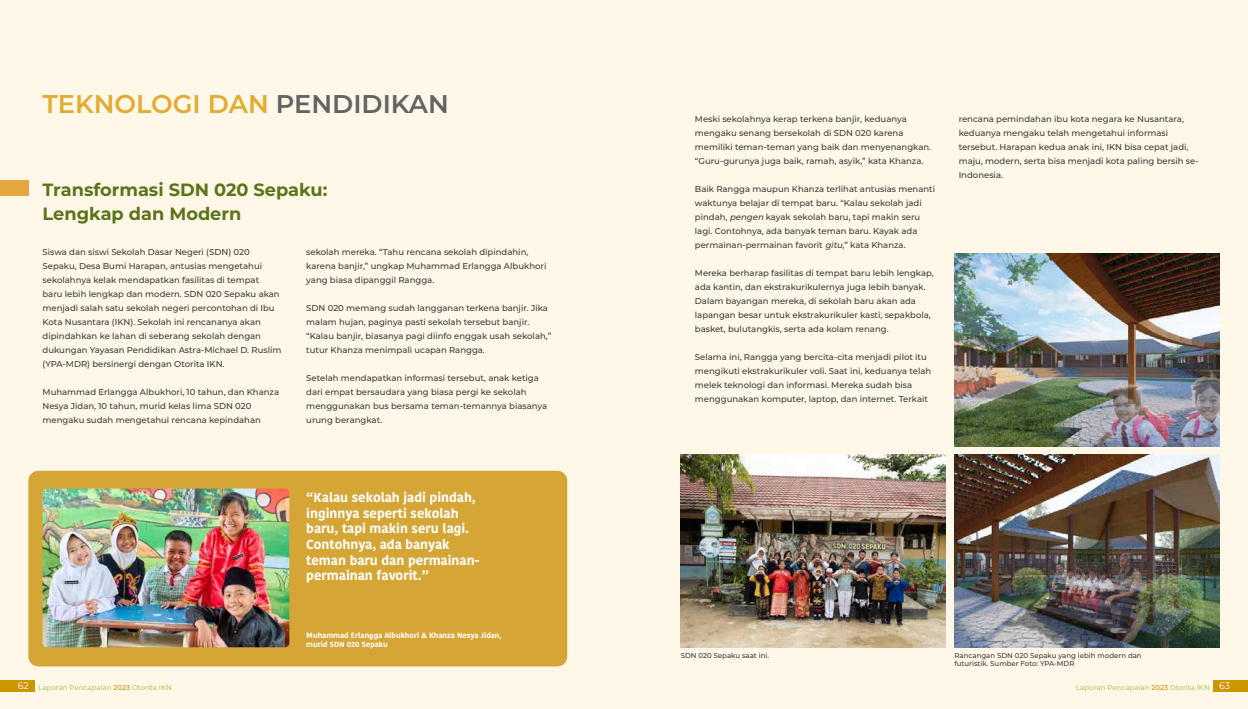
<style>
.page{position:relative;width:1248px;height:709px;background:#fff}
.page>*{position:absolute;margin:0;border:0;box-sizing:border-box;transform-origin:0 0}
.t1{font:600 25.6px "Montserrat";color:#e2ac32}
.t2{font:700 17.7px/23.8px "Montserrat";color:#5b7319}
.t3{font:700 13px/15.6px "Kohinoor Devanagari";color:#fff}
.t4{font:500 8.5px/14px "Montserrat";color:#3c3c3b}
.t5{font:700 7.5px/9px "Kohinoor Devanagari";color:#fff}
.t6{font:500 7px/8.4px "Montserrat";color:#3c3c3b}
.t7{font:500 7px "Montserrat";color:#b2c966}
.s1{color:#646363}
.s2{font-style:italic}
.s3{font-weight:400;font-size:9.5px;color:#fff}
.s4{color:#cc9600}
</style>
<div class="page">
<div style="left:0;top:0;width:1247px;height:709px;background:#fff7e7"></div>
<div style="left:0;top:180px;width:28px;height:16px;background:#e4a73d"></div>
<img style="left:680px;top:454px;width:265px;height:193px">
<img style="left:954px;top:454px;width:265px;height:193px">
<img style="left:954px;top:253px;width:265px;height:193px">
<div style="left:28px;top:471px;width:539px;height:195px;background:#d5a636;border-radius:10px"></div>
<img style="left:43px;top:488px;width:246px;height:159px">
<div style="left:0;top:680px;width:34px;height:12px;background:#cc9600"></div>
<div style="left:1213px;top:680px;width:34px;height:12px;background:#cc9600"></div>
<h1 class="t1" style="left:43px;top:86px;width:408px">TEKNOLOGI DAN <span class="s1">PENDIDIKAN</span></h1>
<h2 class="t2" style="left:43px;top:177px;width:286px">Transformasi SDN 020 Sepaku:<br>Lengkap dan Modern</h2>
<p class="t4" style="left:43px;top:244px;width:240px">Siswa dan siswi Sekolah Dasar Negeri (SDN) 020<br>Sepaku, Desa Bumi Harapan, antusias mengetahui sekolahnya kelak mendapatkan fasilitas di tempat<br>baru lebih lengkap dan modern. SDN 020 Sepaku akan menjadi salah satu sekolah negeri percontohan di Ibu Kota Nusantara (IKN). Sekolah ini rencananya akan dipindahkan ke lahan di seberang sekolah dengan dukungan Yayasan Pendidikan Astra-Michael D. Ruslim (YPA-MDR) bersinergi dengan Otorita IKN.</p>
<p class="t4" style="left:43px;top:384px;width:238px">Muhammad Erlangga Albukhori, 10 tahun, dan Khanza<br>Nesya Jidan, 10 tahun, murid kelas lima SDN 020 mengaku sudah mengetahui rencana kepindahan</p>
<p class="t4" style="left:306px;top:244px;width:241px">sekolah mereka. “Tahu rencana sekolah dipindahin, karena banjir,” ungkap Muhammad Erlangga Albukhori yang biasa dipanggil Rangga.</p>
<p class="t4" style="left:306px;top:300px;width:246px">SDN 020 memang sudah langganan terkena banjir. Jika malam hujan, paginya pasti sekolah tersebut banjir. “Kalau banjir, biasanya pagi diinfo enggak usah sekolah,” tutur Khanza menimpali ucapan Rangga.</p>
<p class="t4" style="left:306px;top:370px;width:242px">Setelah mendapatkan informasi tersebut, anak ketiga dari empat bersaudara yang biasa pergi ke sekolah menggunakan bus bersama teman-temannya biasanya urung berangkat.</p>
<h3 class="t3" style="left:306px;top:489px;width:175px">“Kalau sekolah jadi pindah, inginnya seperti sekolah baru, tapi makin seru lagi.<br>Contohnya, ada banyak teman baru dan permainan&shy;permainan favorit.”</h3>
<p class="t5" style="left:306px;top:631px;width:197px">Muhammad Erlangga Albukhori &amp; Khanza Nesya Jidan, murid SDN 020 Sepaku</p>
<p class="t4" style="left:694px;top:111px;width:238px">Meski sekolahnya kerap terkena banjir, keduanya mengaku senang bersekolah di SDN 020 karena memiliki teman-teman yang baik dan menyenangkan. “Guru-gurunya juga baik, ramah, asyik,” kata Khanza.</p>
<p class="t4" style="left:694px;top:181px;width:242px">Baik Rangga maupun Khanza terlihat antusias menanti waktunya belajar di tempat baru. “Kalau sekolah jadi pindah, <span class="s2">pengen</span> kayak sekolah baru, tapi makin seru lagi. Contohnya, ada banyak teman baru. Kayak ada permainan-permainan favorit <span class="s2">gitu</span>,” kata Khanza.</p>
<p class="t4" style="left:694px;top:265px;width:240px">Mereka berharap fasilitas di tempat baru lebih lengkap, ada kantin, dan ekstrakurikulernya juga lebih banyak.<br>Dalam bayangan mereka, di sekolah baru akan ada lapangan besar untuk ekstrakurikuler kasti, sepakbola, basket, bulutangkis, serta ada kolam renang.</p>
<p class="t4" style="left:694px;top:349px;width:238px">Selama ini, Rangga yang bercita-cita menjadi pilot itu mengikuti ekstrakurikuler voli. Saat ini, keduanya telah melek teknologi dan informasi. Mereka sudah bisa menggunakan komputer, laptop, dan internet. Terkait</p>
<p class="t4" style="left:958px;top:111px;width:241px">rencana pemindahan ibu kota negara ke Nusantara, keduanya mengaku telah mengetahui informasi tersebut. Harapan kedua anak ini, IKN bisa cepat jadi, maju, modern, serta bisa menjadi kota paling bersih se-Indonesia.</p>
<p class="t6" style="left:680px;top:651px;width:90px">SDN 020 Sepaku saat ini.</p>
<p class="t6" style="left:954px;top:651px;width:189px">Rancangan SDN 020 Sepaku yang lebih modern dan futuristik. Sumber Foto: YPA-MDR</p>
<p class="t7" style="left:18px;top:682px;width:155px"><span class="s3">62</span> Laporan Pencapaian <span class="s4">2023</span> Otorita IKN</p>
<p class="t7" style="left:1075px;top:682px;width:155px">Laporan Pencapaian <span class="s4">2023</span> Otorita IKN <span class="s3">63</span></p>
</div>
